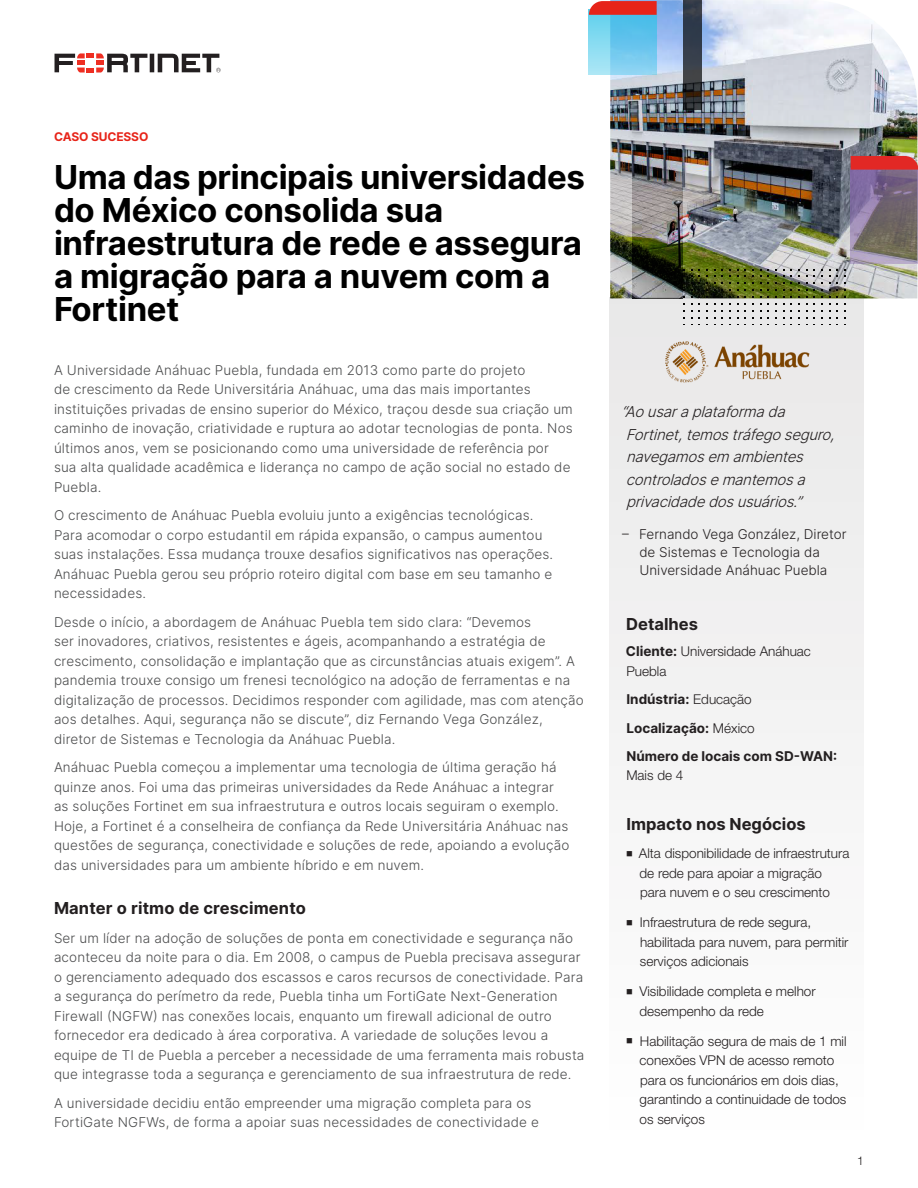
<style>
.page{position:relative;width:918px;height:1188px;background:#fff}
.page>*{position:absolute;margin:0;border:0;box-sizing:border-box;transform-origin:0 0}
.Main_Title{font:700 33px/33px "Inter";letter-spacing:-.01em;color:#000}
.Body_Copy{font:700 16.5px "Inter";letter-spacing:.01em;color:#231f20}
.Sidebar_Copy{font:700 16.5px "Inter";color:#231f20}
.Sidebar_headline__Bl{font:700 16.5px "Inter";color:#231f20}
.INSET_QUOTE{font:italic 300 15px/22.5px "Inter";color:#231f20}
.Body_Copy-2{font:300 13.5px/19.5px "Inter";letter-spacing:.01em;color:#4b4c4d}
.Sidebar_Copy-2{font:300 13.5px/19.5px "Helvetica Neue LT Pro";color:#231f20}
.INSET_QUOTE_-_NAME{font:300 13.5px/18px "Inter";color:#231f20}
.Sidebar_Copy-3{font:700 13.5px/19.5px "Inter";color:#231f20}
.Page_Header{font:700 12px "Inter";letter-spacing:-.01em;color:#e72419}
.t1{font:300 12px "Helvetica Neue LT Pro";color:#231f20}
.s1{font-family:"Inter";font-weight:700}
.s2{font-family:"Helvetica Neue LT Pro";font-weight:300}
</style>
<div class="page">
<img style="left:610px;top:0;width:307px;height:298px">
<svg style="left:684px;top:0;width:18px;height:109px;background:#323841"></svg>
<img style="left:633px;top:150px;width:50px;height:147px">
<svg style="left:589px;top:15px;width:68px;height:60px;background:#73cdee"></svg>
<svg style="left:589px;top:1px;width:68px;height:14px"></svg>
<svg style="left:851px;top:170px;width:67px;height:94px;background:#7e7181"></svg>
<svg style="left:851px;top:156px;width:67px;height:14px"></svg>
<svg style="left:55px;top:53px;width:166px;height:20px"></svg>
<div style="left:610px;top:297px;width:254px;height:842px;background:#f4f4f4"></div>
<img style="left:646px;top:325px;width:183px;height:58px">
<p class="Page_Header" style="left:54px;top:128px;width:96px">CASO SUCESSO</p>
<p class="Main_Title" style="left:54px;top:160px;width:532px">Uma das principais universidades do México consolida sua infraestrutura de rede e assegura a migração para a nuvem com a<br>Fortinet</p>
<p class="Body_Copy-2" style="left:54px;top:360px;width:520px">A Universidade Anáhuac Puebla, fundada em 2013 como parte do projeto<br>de crescimento da Rede Universitária Anáhuac, uma das mais importantes instituições privadas de ensino superior do México, traçou desde sua criação um caminho de inovação, criatividade e ruptura ao adotar tecnologias de ponta. Nos últimos anos, vem se posicionando como uma universidade de referência por sua alta qualidade acadêmica e liderança no campo de ação social no estado de Puebla.</p>
<p class="Body_Copy-2" style="left:54px;top:505px;width:501px">O crescimento de Anáhuac Puebla evoluiu junto a exigências tecnológicas.<br>Para acomodar o corpo estudantil em rápida expansão, o campus aumentou suas instalações. Essa mudança trouxe desafios significativos nas operações.<br>Anáhuac Puebla gerou seu próprio roteiro digital com base em seu tamanho e necessidades.</p>
<p class="Body_Copy-2" style="left:54px;top:612px;width:531px">Desde o início, a abordagem de Anáhuac Puebla tem sido clara: “Devemos<br>ser inovadores, criativos, resistentes e ágeis, acompanhando a estratégia de crescimento, consolidação e implantação que as circunstâncias atuais exigem”. A pandemia trouxe consigo um frenesi tecnológico na adoção de ferramentas e na digitalização de processos. Decidimos responder com agilidade, mas com atenção aos detalhes. Aqui, segurança não se discute”, diz Fernando Vega González, diretor de Sistemas e Tecnologia da Anáhuac Puebla.</p>
<p class="Body_Copy-2" style="left:54px;top:757px;width:517px">Anáhuac Puebla começou a implementar uma tecnologia de última geração há quinze anos. Foi uma das primeiras universidades da Rede Anáhuac a integrar as soluções Fortinet em sua infraestrutura e outros locais seguiram o exemplo.<br>Hoje, a Fortinet é a conselheira de confiança da Rede Universitária Anáhuac nas questões de segurança, conectividade e soluções de rede, apoiando a evolução das universidades para um ambiente híbrido e em nuvem.</p>
<p class="Body_Copy" style="left:54px;top:896px;width:254px">Manter o ritmo de crescimento</p>
<p class="Body_Copy-2" style="left:54px;top:928px;width:532px">Ser um líder na adoção de soluções de ponta em conectividade e segurança não aconteceu da noite para o dia. Em 2008, o campus de Puebla precisava assegurar o gerenciamento adequado dos escassos e caros recursos de conectividade. Para a segurança do perímetro da rede, Puebla tinha um FortiGate Next-Generation Firewall (NGFW) nas conexões locais, enquanto um firewall adicional de outro fornecedor era dedicado à área corporativa. A variedade de soluções levou a equipe de TI de Puebla a perceber a necessidade de uma ferramenta mais robusta que integrasse toda a segurança e gerenciamento de sua infraestrutura de rede.</p>
<p class="Body_Copy-2" style="left:54px;top:1093px;width:486px">A universidade decidiu então empreender uma migração completa para os<br>FortiGate NGFWs, de forma a apoiar suas necessidades de conectividade e</p>
<p class="INSET_QUOTE" style="left:626px;top:400px;width:215px;text-indent:-5px">“Aousaraplataformada<br>Fortinet,temostráfegoseguro, navegamosem ambientes controladosemantemosa privacidadedosusuários.”</p>
<p class="INSET_QUOTE_-_NAME" style="left:639px;top:525px;width:209px;text-indent:-17px">– Fernando Vega González, Diretor de Sistemas e Tecnologia da<br>Universidade Anáhuac Puebla</p>
<p class="Sidebar_headline__Bl" style="left:626px;top:612px;width:73px">Detalhes</p>
<p class="Sidebar_Copy-2" style="left:626px;top:641px;width:187px"><span class="s1">Cliente:</span> Universidade Anáhuac<br>Puebla</p>
<p class="Sidebar_Copy-3" style="left:626px;top:689px;width:127px">Indústria: <span class="s2">Educação</span></p>
<p class="Sidebar_Copy-3" style="left:626px;top:718px;width:130px">Localização: <span class="s2">México</span></p>
<p class="Sidebar_Copy-3" style="left:626px;top:746px;width:212px">Número de locais com SD-WAN:<br><span class="s2">Mais de 4</span></p>
<p class="Sidebar_Copy" style="left:626px;top:812px;width:181px">Impacto nos Negócios</p>
<p class="Sidebar_Copy-2" style="left:640px;top:843px;width:211px;text-indent:-13px">■ Alta disponibilidade de infraestrutura de rede para apoiar a migração para nuvem e o seu crescimento</p>
<p class="Sidebar_Copy-2" style="left:640px;top:912px;width:210px;text-indent:-14px">■ Infraestrutura de rede segura, habilitada para nuvem, para permitir serviços adicionais</p>
<p class="Sidebar_Copy-2" style="left:640px;top:981px;width:178px;text-indent:-13px">■ Visibilidade completa e melhor desempenho da rede</p>
<p class="Sidebar_Copy-2" style="left:640px;top:1031px;width:209px;text-indent:-13px">■ Habilitação segura de mais de 1 mil conexões VPN de acesso remoto para os funcionários em dois dias, garantindo a continuidade de todos os serviços</p>
<p class="t1" style="left:857px;top:1154px;width:8px">1</p>
</div>
